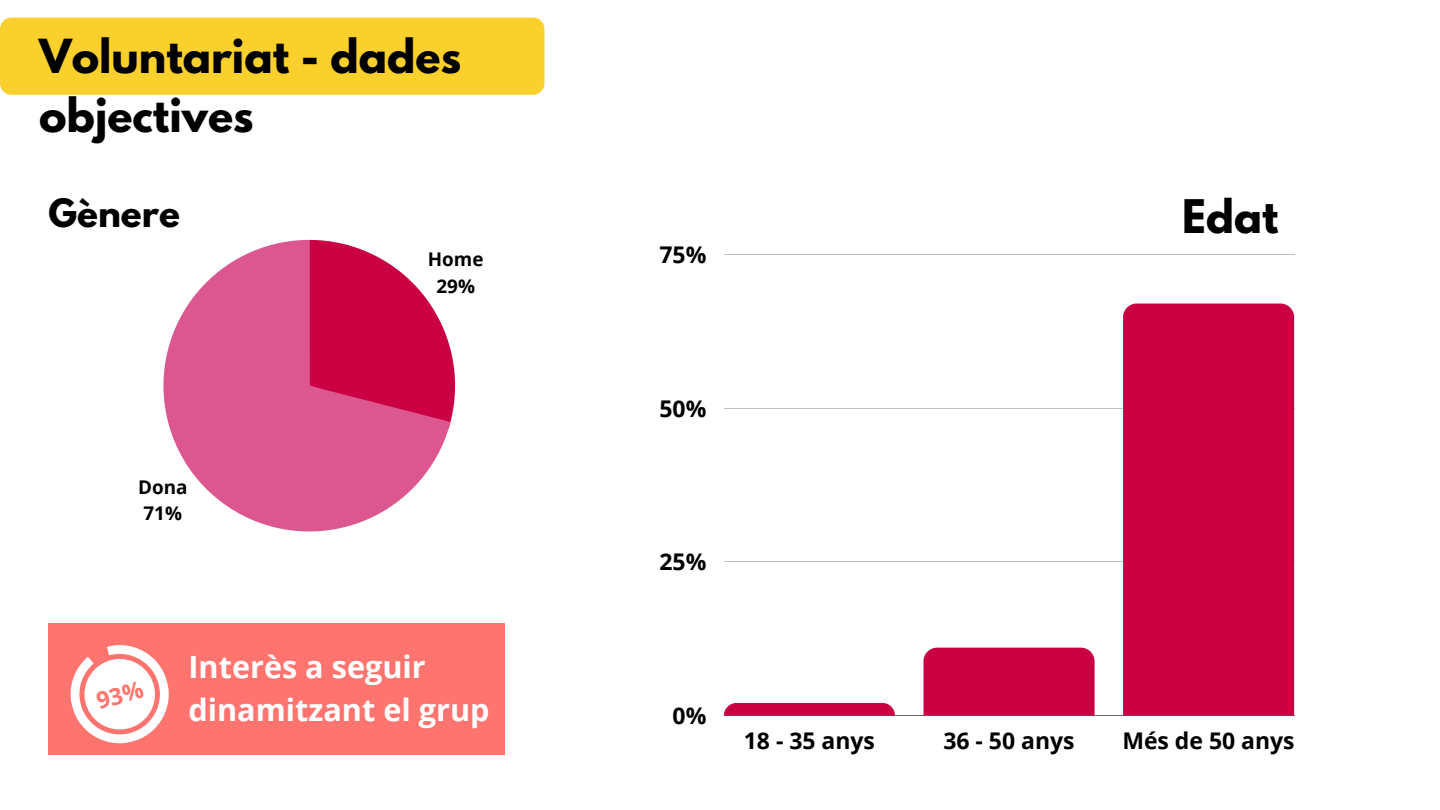
<style>
.page{position:relative;width:1440px;height:810px;background:#fff}
.page>*{position:absolute;margin:0;border:0;box-sizing:border-box;transform-origin:0 0}
.t1{font:700 41.6px/58.2px "League Spartan";color:#000}
.t2{font:700 41px "League Spartan";color:#000}
.t3{font:700 34.6px "League Spartan";color:#000}
.t4{font:700 30.6px/42.4px "Open Sans";color:#fff}
.t5{font:700 23px "Open Sans";color:#000}
.t6{font:700 18.9px/26.3px "Open Sans";color:#000}
</style>
<div class="page">
<svg style="left:163px;top:240px;width:286px;height:291px;fill:#dc578f"></svg>
<svg style="left:309px;top:240px;width:146px;height:189px"></svg>
<hr style="left:724px;top:254px;width:570px;height:1px;background:#000">
<hr style="left:724px;top:408px;width:570px;height:1px;background:#000">
<hr style="left:724px;top:562px;width:570px;height:1px;background:#000">
<hr style="left:724px;top:715px;width:570px;height:1px;background:#000">
<svg style="left:724px;top:703px;width:171px;height:13px;background:#c70b49"></svg>
<div style="left:923px;top:648px;width:172px;height:68px;background:#ca0043"></div>
<div style="left:1123px;top:304px;width:171px;height:412px;background:#ca0043"></div>
<div style="left:0;top:18px;width:544px;height:77px;background:#fad02c;border-radius:12px"></div>
<div style="left:49px;top:623px;width:456px;height:132px;background:#ff746f"></div>
<svg style="left:70px;top:645px;width:99px;height:99px"></svg>
<h1 class="t1" style="left:39px;top:33px;width:424px">Voluntariat - dades objectives</h1>
<h3 class="t3" style="left:49px;top:196px;width:133px">Gènere</h3>
<h2 class="t2" style="left:1182px;top:196px;width:98px">Edat</h2>
<p class="t6" style="left:138px;top:473px;width:51px">Dona<br>71%</p>
<p class="t6" style="left:428px;top:246px;width:57px;text-align:center">Home<br>29%</p>
<h3 class="t4" style="left:188px;top:645px;width:303px">Interès a seguir dinamitzant el grup</h3>
<p class="t5" style="left:660px;top:239px;width:48px">75%</p>
<p class="t5" style="left:660px;top:392px;width:48px">50%</p>
<p class="t5" style="left:660px;top:546px;width:48px">25%</p>
<p class="t5" style="left:673px;top:700px;width:35px">0%</p>
<p class="t5" style="left:744px;top:725px;width:133px">18 - 35 anys</p>
<p class="t5" style="left:943px;top:725px;width:133px">36 - 50 anys</p>
<p class="t5" style="left:1122px;top:725px;width:174px">Més de 50 anys</p>
</div>
